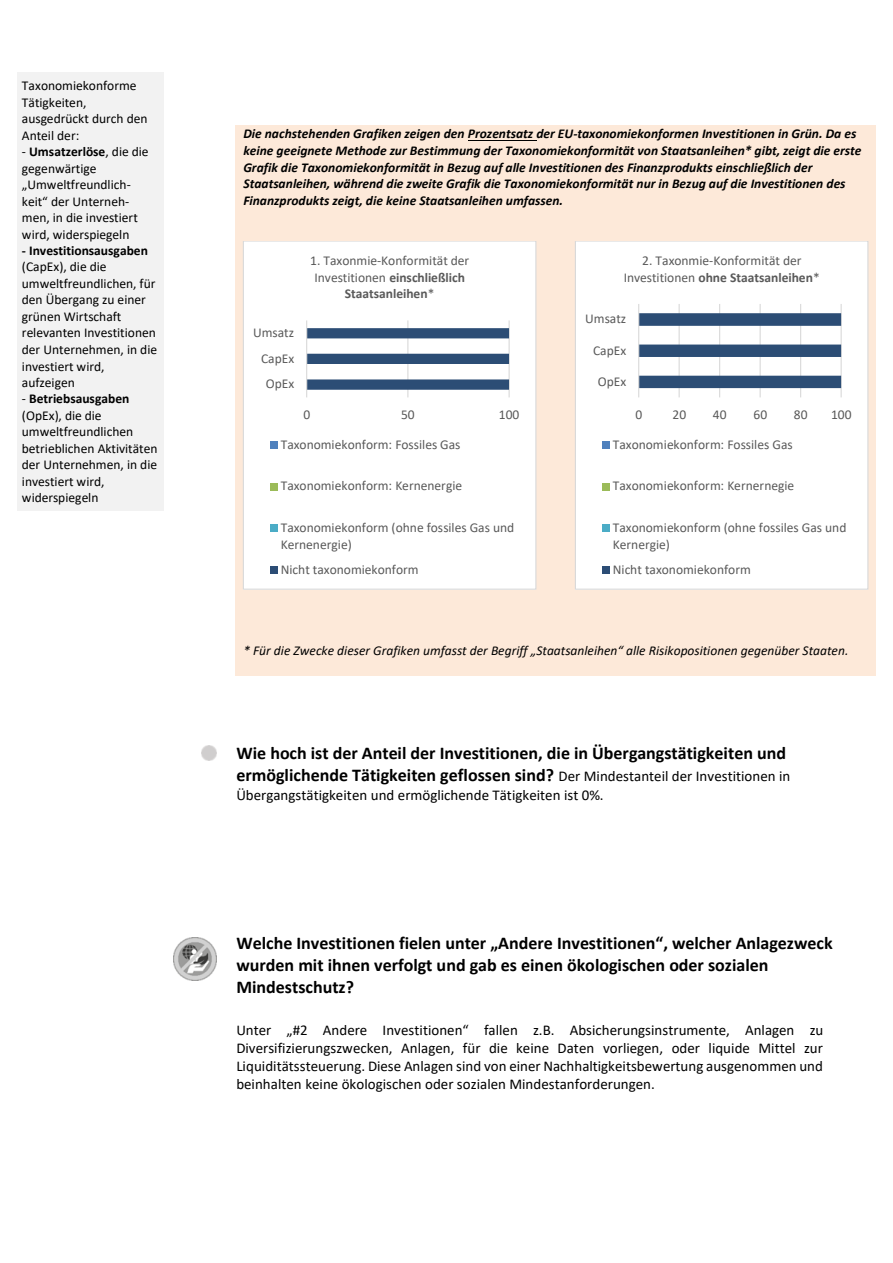
<style>
.page{position:relative;width:893px;height:1263px;background:#fff}
.page>*{position:absolute;margin:0;border:0;box-sizing:border-box;transform-origin:0 0}
.t1{font:700 18px/21.9px "Calibri";color:#000}
.t2{font:15px/18.3px "Calibri";color:#000;text-align:justify}
.t3{font:13.5px/16.5px "Calibri";letter-spacing:-.005em;color:#000}
.t4{font:italic 700 13.5px/16.5px "Calibri";color:#000}
.t5{font:13.5px/16.5px "Calibri";color:#595959;text-align:center}
.t6{font:italic 13.5px "Calibri";color:#000}
.s1{font-weight:700}
.s2{font-weight:400;font-size:15px}
</style>
<div class="page">
<div style="left:235px;top:126px;width:641px;height:115px;background:#fde9d9"></div>
<hr style="left:468px;top:140px;width:68px;height:1px;background:#000">
<div style="left:235px;top:241px;width:332px;height:367px;background:#fde9d9"></div>
<div style="left:567px;top:241px;width:309px;height:367px;background:#fde9d9"></div>
<div style="left:235px;top:608px;width:641px;height:68px;background:#fde9d9"></div>
<div style="left:243px;top:241px;width:293px;height:348px;background:#fff"></div>
<hr style="left:407px;top:320px;width:1px;height:77px;background:#d9d9d9">
<hr style="left:509px;top:320px;width:1px;height:77px;background:#d9d9d9">
<svg style="left:307px;top:328px;width:202px;height:62px"></svg>
<hr style="left:306px;top:320px;width:1px;height:77px;background:#d9d9d9">
<div style="left:270px;top:441px;width:8px;height:8px;background:#4f81bd"></div>
<div style="left:270px;top:483px;width:8px;height:7px;background:#9bbb59"></div>
<div style="left:270px;top:524px;width:8px;height:8px;background:#4bacc6"></div>
<div style="left:270px;top:566px;width:8px;height:7px;background:#2c4d75"></div>
<div style="left:243px;top:241px;width:293px;height:349px;border:1px solid #d9d9d9"></div>
<div style="left:575px;top:241px;width:293px;height:348px;background:#fff"></div>
<hr style="left:679px;top:304px;width:1px;height:93px;background:#d9d9d9">
<hr style="left:719px;top:304px;width:1px;height:93px;background:#d9d9d9">
<hr style="left:760px;top:304px;width:1px;height:93px;background:#d9d9d9">
<hr style="left:800px;top:304px;width:1px;height:93px;background:#d9d9d9">
<hr style="left:841px;top:304px;width:1px;height:93px;background:#d9d9d9">
<svg style="left:639px;top:313px;width:202px;height:75px"></svg>
<hr style="left:638px;top:304px;width:1px;height:93px;background:#d9d9d9">
<div style="left:602px;top:441px;width:8px;height:8px;background:#4f81bd"></div>
<div style="left:602px;top:483px;width:8px;height:7px;background:#9bbb59"></div>
<div style="left:602px;top:524px;width:8px;height:8px;background:#4bacc6"></div>
<div style="left:602px;top:566px;width:8px;height:7px;background:#2c4d75"></div>
<div style="left:575px;top:241px;width:293px;height:349px;border:1px solid #d9d9d9"></div>
<img style="left:173px;top:938px;width:43px;height:42px">
<img style="left:201px;top:745px;width:16px;height:16px">
<div style="left:17px;top:73px;width:147px;height:438px;background:#f2f2f2"></div>
<p class="t3" style="left:22px;top:79px;width:116px">Taxonomiekonforme<br>Tätigkeiten,</p>
<p class="t3" style="left:22px;top:111px;width:127px">ausgedrückt durch den<br>Anteil der:</p>
<p class="t3" style="left:22px;top:144px;width:128px">- <span class="s1">Umsatzerlöse</span>, die die gegenwärtige</p>
<p class="t3" style="left:22px;top:177px;width:117px">„Umweltfreundlich&shy;keit“ der Unterneh&shy;men, in die investiert wird, widerspiegeln</p>
<p class="t3" style="left:22px;top:243px;width:137px"><span class="s1">- Investitionsausgaben </span>(CapEx), die die umweltfreundlichen, für den Übergang zu einer grünen Wirtschaft relevanten Investitionen der Unternehmen, in die investiert wird, aufzeigen</p>
<p class="t3" style="left:22px;top:392px;width:137px">- <span class="s1">Betriebsausgaben </span>(OpEx), die die umweltfreundlichen betrieblichen Aktivitäten der Unternehmen, in die investiert wird, widerspiegeln</p>
<p class="t4" style="left:243px;top:127px;width:620px">Die nachstehenden Grafiken zeigen den Prozentsatz der EU-taxonomiekonformen Investitionen in Grün. Da es keine geeignete Methode zur Bestimmung der Taxonomiekonformität von Staatsanleihen* gibt, zeigt die erste Grafik die Taxonomiekonformität in Bezug auf alle Investitionen des Finanzprodukts einschließlich der Staatsanleihen, während die zweite Grafik die Taxonomiekonformität nur in Bezug auf die Investitionen des Finanzprodukts zeigt, die keine Staatsanleihen umfassen.</p>
<p class="t5" style="left:310px;top:253px;width:161px">1. Taxonmie-Konformität der<br>Investitionen <span class="s1">einschließlich<br>Staatsanleihen</span>*</p>
<p class="t5" style="left:253px;top:325px;width:42px">Umsatz</p>
<p class="t5" style="left:261px;top:351px;width:35px">CapEx</p>
<p class="t5" style="left:266px;top:377px;width:30px">OpEx</p>
<p class="t5" style="left:303px;top:407px;width:8px">0</p>
<p class="t5" style="left:401px;top:407px;width:15px">50</p>
<p class="t5" style="left:499px;top:407px;width:22px">100</p>
<p class="t5" style="left:281px;top:437px;width:181px">Taxonomiekonform: Fossiles Gas</p>
<p class="t5" style="left:281px;top:479px;width:183px">Taxonomiekonform: Kernenergie</p>
<p class="t5" style="left:281px;top:520px;width:235px;text-align:left">Taxonomiekonform (ohne fossiles Gas und<br>Kernenergie)</p>
<p class="t5" style="left:281px;top:562px;width:139px">Nicht taxonomiekonform</p>
<p class="t5" style="left:624px;top:253px;width:198px">2. Taxonmie-Konformität der<br>Investitionen <span class="s1">ohne Staatsanleihen</span>*</p>
<p class="t5" style="left:585px;top:312px;width:42px">Umsatz</p>
<p class="t5" style="left:593px;top:343px;width:35px">CapEx</p>
<p class="t5" style="left:598px;top:374px;width:30px">OpEx</p>
<p class="t5" style="left:635px;top:407px;width:8px">0</p>
<p class="t5" style="left:672px;top:407px;width:15px">20</p>
<p class="t5" style="left:713px;top:407px;width:15px">40</p>
<p class="t5" style="left:753px;top:407px;width:15px">60</p>
<p class="t5" style="left:794px;top:407px;width:15px">80</p>
<p class="t5" style="left:831px;top:407px;width:22px">100</p>
<p class="t5" style="left:613px;top:437px;width:181px">Taxonomiekonform: Fossiles Gas</p>
<p class="t5" style="left:613px;top:479px;width:183px">Taxonomiekonform: Kernernegie</p>
<p class="t5" style="left:613px;top:520px;width:235px;text-align:left">Taxonomiekonform (ohne fossiles Gas und<br>Kernergie)</p>
<p class="t5" style="left:613px;top:562px;width:139px">Nicht taxonomiekonform</p>
<p class="t6" style="left:243px;top:645px;width:607px">* Für die Zwecke dieser Grafiken umfasst der Begriff „Staatsanleihen“ alle Risikopositionen gegenüber Staaten.</p>
<p class="t1" style="left:236px;top:743px;width:555px">Wie hoch ist der Anteil der Investitionen, die in Übergangstätigkeiten und ermöglichende Tätigkeiten geflossen sind? <span class="s2">Der Mindestanteil der Investitionen in</span></p>
<p class="t2" style="left:236px;top:787px;width:369px">Übergangstätigkeiten und ermöglichende Tätigkeiten ist 0%.</p>
<p class="t1" style="left:236px;top:934px;width:598px">Welche Investitionen fielen unter „Andere Investitionen“, welcher Anlagezweck wurden mit ihnen verfolgt und gab es einen ökologischen oder sozialen<br>Mindestschutz?</p>
<p class="t2" style="left:236px;top:1022px;width:589px">Unter „#2 Andere Investitionen“ fallen z.B. Absicherungsinstrumente, Anlagen zu Diversifizierungszwecken, Anlagen, für die keine Daten vorliegen, oder liquide Mittel zur Liquiditätssteuerung. Diese Anlagen sind von einer Nachhaltigkeitsbewertung ausgenommen und beinhalten keine ökologischen oder sozialen Mindestanforderungen.</p>
</div>
